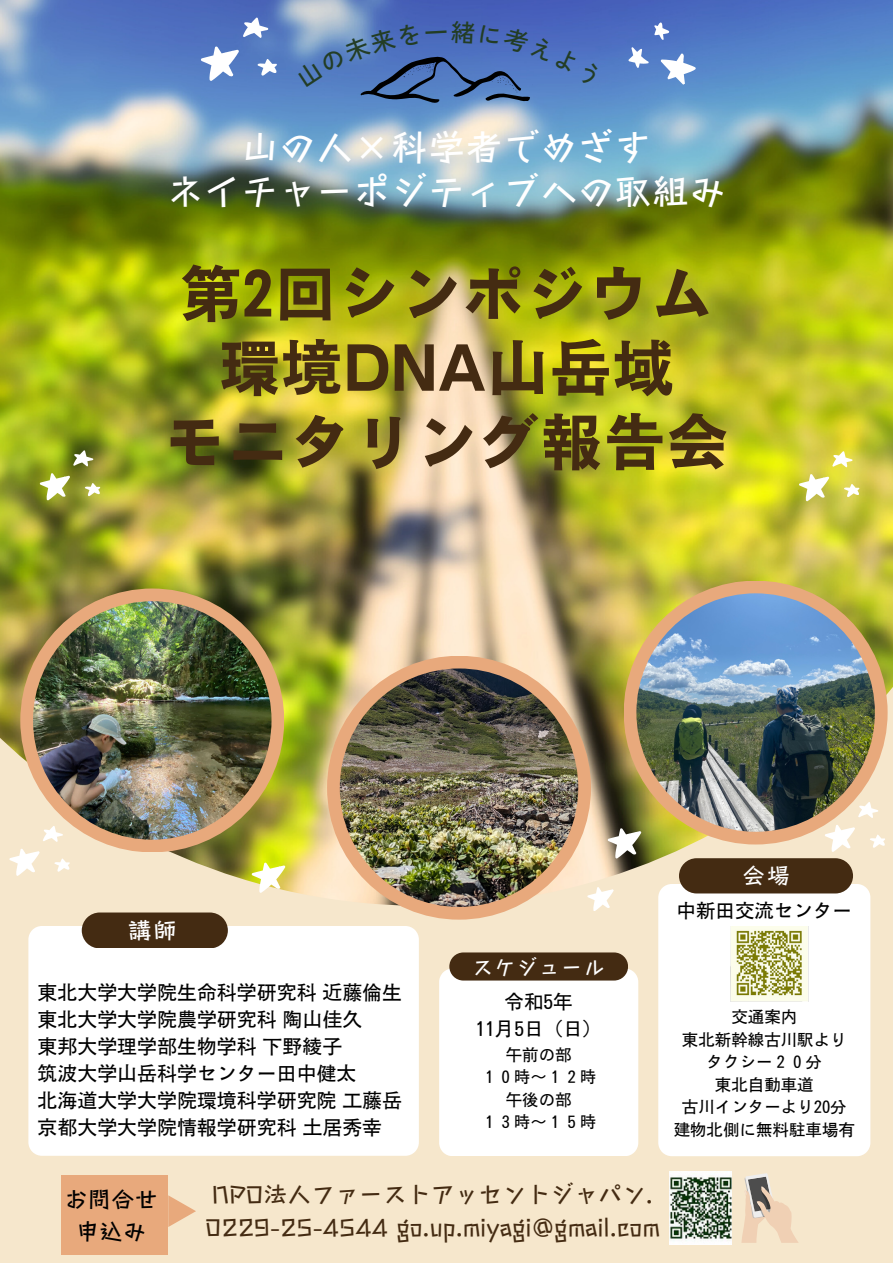
<style>
.page{position:relative;width:893px;height:1264px;background:#fff}
.page>*{position:absolute;margin:0;border:0;box-sizing:border-box;transform-origin:0 0}
.t1{font:62.85px "Motoya Gothic Std W6";color:#442b12}
.t2{font:37.35px "Canva Stick Std B";color:#fff}
.t3{font:23.85px "Canva Stick Std B";color:#442b12}
.t4{font:23.85px "Canva Stick Std B";color:#fff}
.t5{font:23.55px "Canva Stick Std B";color:#000}
.t6{font:22.95px "Canva Stick Std B";color:#fff}
.t7{font:20.85px "Canva Stick Std B";letter-spacing:.065em;color:#fff}
.t8{font:19.95px "Motoya Gothic Std W3";color:#000}
.t9{font:19.5px "Motoya Gothic Std W3";color:#000}
.t10{font:16.5px "Motoya Gothic Std W3";color:#000}
</style>
<div class="page">
<div style="left:0;top:0;width:892px;height:1262px;background:#f6e7cc"></div>
<img style="left:0;top:0;width:892px;height:905px">
<svg style="left:201px;top:17px;width:76px;height:64px;background:#7592cd"></svg>
<svg style="left:619px;top:18px;width:81px;height:85px;background:#668ccc"></svg>
<svg style="left:799px;top:451px;width:60px;height:50px;background:#ded96b"></svg>
<svg style="left:40px;top:450px;width:61px;height:50px;background:#a4ad50"></svg>
<div style="left:28px;top:926px;width:391px;height:229px;background:#fff"></div>
<svg style="left:82px;top:912px;width:146px;height:36px;background:#4f371f"></svg>
<div style="left:20px;top:588px;width:264px;height:264px;background:#e8a97c;border-radius:50%"></div>
<img style="left:33px;top:601px;width:238px;height:238px;border-radius:50%">
<div style="left:327px;top:655px;width:264px;height:264px;background:#e8a97c;border-radius:50%"></div>
<img style="left:340px;top:668px;width:238px;height:238px;border-radius:50%">
<div style="left:623px;top:580px;width:264px;height:264px;background:#e8a97c;border-radius:50%"></div>
<img style="left:636px;top:593px;width:238px;height:238px;border-radius:50%">
<div style="left:61px;top:1175px;width:107px;height:79px;background:#e8a97c"></div>
<svg style="left:168px;top:1195px;width:28px;height:31px"></svg>
<div style="left:439px;top:969px;width:199px;height:187px;background:#fff"></div>
<svg style="left:9px;top:825px;width:61px;height:51px"></svg>
<svg style="left:824px;top:801px;width:61px;height:51px"></svg>
<svg style="left:252px;top:859px;width:37px;height:34px"></svg>
<svg style="left:607px;top:824px;width:37px;height:35px"></svg>
<svg style="left:587px;top:884px;width:29px;height:27px"></svg>
<div style="left:449px;top:952px;width:179px;height:28px;background:#442b12;border-radius:14px"></div>
<img style="left:670px;top:1171px;width:61px;height:73px">
<svg style="left:742px;top:1173px;width:56px;height:69px"></svg>
<div style="left:658px;top:884px;width:212px;height:272px;background:#fff"></div>
<div style="left:679px;top:858px;width:174px;height:35px;background:#442b12;border-radius:18px"></div>
<img style="left:730px;top:926px;width:78px;height:75px">
<svg style="left:296px;top:20px;width:304px;height:86px;background:#5376b9"></svg>
<p class="t2" style="left:241px;top:128px;width:412px">山の人×科学者でめざす</p>
<p class="t2" style="left:166px;top:172px;width:561px">ネイチャーポジティブへの取組み</p>
<p class="t1" style="left:179px;top:262px;width:535px">第2回シンポジウム</p>
<p class="t1" style="left:218px;top:336px;width:458px">環境DNA山岳域</p>
<p class="t1" style="left:164px;top:410px;width:567px">モニタリング報告会</p>
<p class="t6" style="left:742px;top:864px;width:49px">会場</p>
<p class="t4" style="left:128px;top:917px;width:51px">講師</p>
<p class="t8" style="left:38px;top:982px;width:364px">東北大学大学院生命科学研究科近藤倫生</p>
<p class="t8" style="left:38px;top:1009px;width:326px">東北大学大学院農学研究科陶山佳久</p>
<p class="t8" style="left:38px;top:1036px;width:304px">東邦大学理学部生物学科下野綾子</p>
<p class="t8" style="left:38px;top:1063px;width:320px">筑波大学山岳科学センター田中健太</p>
<p class="t8" style="left:38px;top:1090px;width:366px">北海道大学大学院環境科学研究院工藤岳</p>
<p class="t8" style="left:38px;top:1117px;width:346px">京都大学大学院情報学研究科土居秀幸</p>
<p class="t7" style="left:472px;top:956px;width:134px">スケジュール</p>
<p class="t9" style="left:504px;top:991px;width:70px">令和5年</p>
<p class="t9" style="left:475px;top:1018px;width:128px">11月5日（日）</p>
<p class="t10" style="left:505px;top:1046px;width:67px">午前の部</p>
<p class="t10" style="left:481px;top:1068px;width:117px">１０時〜１２時</p>
<p class="t10" style="left:505px;top:1091px;width:67px">午後の部</p>
<p class="t10" style="left:481px;top:1113px;width:117px">１３時〜１５時</p>
<p class="t9" style="left:676px;top:900px;width:177px">中新田交流センター</p>
<p class="t10" style="left:731px;top:1008px;width:67px">交通案内</p>
<p class="t10" style="left:681px;top:1031px;width:166px">東北新幹線古川駅より</p>
<p class="t10" style="left:706px;top:1053px;width:117px">タクシー２０分</p>
<p class="t10" style="left:714px;top:1076px;width:100px">東北自動車道</p>
<p class="t10" style="left:681px;top:1098px;width:166px">古川インターより20分</p>
<p class="t10" style="left:673px;top:1121px;width:183px">建物北側に無料駐車場有</p>
<p class="t5" style="left:64px;top:1187px;width:96px">お問合せ</p>
<p class="t5" style="left:76px;top:1219px;width:72px">申込み</p>
<p class="t3" style="left:212px;top:1182px;width:442px">NPO法人ファーストアッセントジャパン.</p>
<p class="t3" style="left:205px;top:1214px;width:456px">0229-25-4544 go.up.miyagi@gmail.com</p>
</div>
